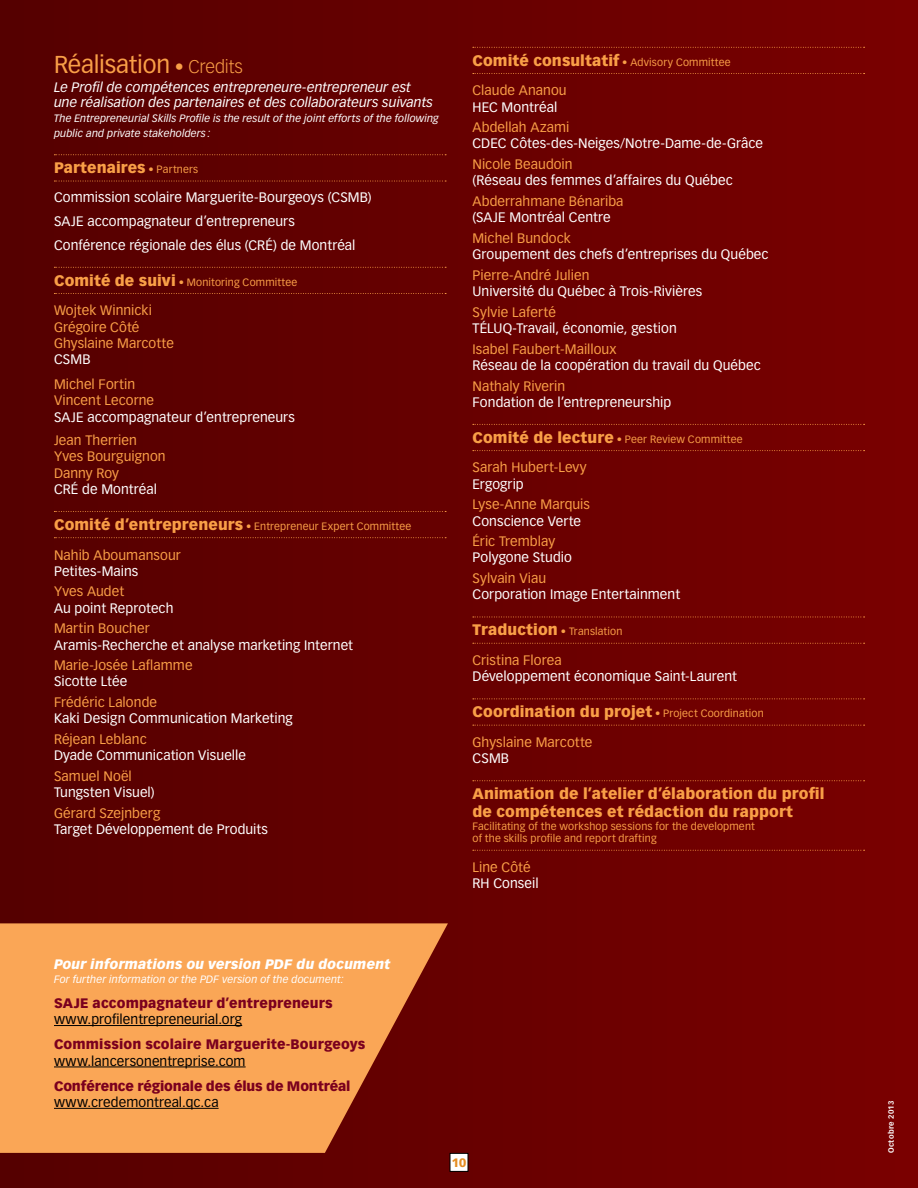
<style>
.page{position:relative;width:918px;height:1188px;background:#fff}
.page>*{position:absolute;margin:0;border:0;box-sizing:border-box;transform-origin:0 0}
.t1{font:24px "Vectora LT Std";letter-spacing:-.01em;color:#f99f47}
.t2{font:900 15px/18px "Vectora LT Std";letter-spacing:.005em;color:#f99f47}
.t3{font:13.5px/24px "Vectora LT Std";letter-spacing:.005em;color:#fff}
.t4{font:13.5px/16.2px "Vectora LT Std";letter-spacing:.005em;color:#f99f47}
.t5{font:italic 13.5px/15px "Vectora LT Std";letter-spacing:.005em;color:#fff}
.t6{font:13.5px "Vectora LT Std";letter-spacing:.01em;color:#000}
.t7{font:900 13.5px "Vectora LT Std";letter-spacing:.01em;color:#7b001e}
.t8{font:italic 900 13.5px "Vectora LT Std";letter-spacing:.01em;color:#fff}
.t9{font:900 13.5px "Vectora LT Std";letter-spacing:-.01em;color:#7b001e}
.t10{font:900 12px "Vectora LT Std";color:#e48e25}
.t11{font:10.5px/12.6px "Vectora LT Std";letter-spacing:.015em;color:#f99f47}
.t12{font:italic 10.5px/15px "Vectora LT Std";letter-spacing:.01em;color:#fff}
.t13{font:700 7.5px "Vectora LT Std";letter-spacing:.04em;color:#fff}
.s1{font-weight:300;font-size:18px}
.s2{font-weight:400;font-size:10.5px}
.s3{font-weight:900;font-size:15px}
</style>
<div class="page">
<div style="left:0;top:0;width:918px;height:1188px;background:linear-gradient(to right,#540000,#7a0000)"></div>
<svg style="left:0;top:923px;width:448px;height:230px;background:#e48e49"></svg>
<svg style="left:54px;top:154px;width:392px;height:1px"></svg>
<svg style="left:54px;top:181px;width:392px;height:1px"></svg>
<svg style="left:54px;top:267px;width:392px;height:1px"></svg>
<svg style="left:54px;top:293px;width:392px;height:1px"></svg>
<svg style="left:54px;top:511px;width:392px;height:1px"></svg>
<svg style="left:54px;top:537px;width:392px;height:1px"></svg>
<svg style="left:473px;top:47px;width:392px;height:1px"></svg>
<svg style="left:473px;top:73px;width:392px;height:1px"></svg>
<svg style="left:473px;top:424px;width:392px;height:1px"></svg>
<svg style="left:473px;top:450px;width:392px;height:1px"></svg>
<svg style="left:473px;top:617px;width:392px;height:1px"></svg>
<svg style="left:473px;top:643px;width:392px;height:1px"></svg>
<svg style="left:473px;top:699px;width:392px;height:1px"></svg>
<svg style="left:473px;top:725px;width:392px;height:1px"></svg>
<svg style="left:473px;top:780px;width:392px;height:1px"></svg>
<svg style="left:473px;top:850px;width:392px;height:1px"></svg>
<hr style="left:54px;top:1025px;width:188px;height:1px;background:#000">
<hr style="left:54px;top:1067px;width:192px;height:1px;background:#000">
<hr style="left:54px;top:1108px;width:165px;height:1px;background:#000">
<div style="left:450px;top:1153px;width:18px;height:18px;background:#fff"></div>
<div style="left:450px;top:1153px;width:18px;height:19px;border:1px solid #000"></div>
<h1 class="t1" style="left:54px;top:50px;width:190px">Réalisation <span class="s1">• Credits</span></h1>
<p class="t5" style="left:54px;top:80px;width:381px">Le Profil de compétences entrepreneure-entrepreneur est une réalisation des partenaires et des collaborateurs suivants</p>
<p class="t12" style="left:54px;top:111px;width:386px">The Entrepreneurial Skills Profile is the result of the joint efforts of the following public and private stakeholders :</p>
<p class="t2" style="left:54px;top:159px;width:146px">Partenaires <span class="s2">• Partners</span></p>
<p class="t3" style="left:54px;top:185px;width:319px">Commission scolaire Marguerite-Bourgeoys (CSMB)<br>SAJE accompagnateur d’entrepreneurs<br>Conférence régionale des élus (CRÉ) de Montréal</p>
<p class="t11" style="left:54px;top:276px;width:245px"><span class="s3">Comité de suivi</span> • Monitoring Committee</p>
<p class="t4" style="left:54px;top:303px;width:121px">Wojtek Winnicki<br>Grégoire Côté<br>Ghyslaine Marcotte</p>
<p class="t3" style="left:54px;top:347px;width:38px">CSMB</p>
<p class="t4" style="left:54px;top:376px;width:102px">Michel Fortin<br>Vincent Lecorne</p>
<p class="t3" style="left:54px;top:405px;width:242px">SAJE accompagnateur d’entrepreneurs</p>
<p class="t4" style="left:54px;top:432px;width:113px">Jean Therrien<br>Yves Bourguignon<br>Danny Roy</p>
<p class="t3" style="left:54px;top:477px;width:104px">CRÉ de Montréal</p>
<p class="t11" style="left:54px;top:520px;width:359px"><span class="s3">Comité d’entrepreneurs</span> • Entrepreneur Expert Committee</p>
<p class="t4" style="left:54px;top:547px;width:128px">Nahib Aboumansour</p>
<p class="t3" style="left:54px;top:559px;width:86px">Petites-Mains</p>
<p class="t4" style="left:54px;top:584px;width:72px">Yves Audet</p>
<p class="t3" style="left:54px;top:596px;width:121px">Au point Reprotech</p>
<p class="t4" style="left:54px;top:621px;width:97px">Martin Boucher</p>
<p class="t3" style="left:54px;top:633px;width:301px">Aramis-Recherche et analyse marketing Internet</p>
<p class="t4" style="left:54px;top:657px;width:140px">Marie-Josée Laflamme</p>
<p class="t3" style="left:54px;top:670px;width:75px">Sicotte Ltée</p>
<p class="t4" style="left:54px;top:694px;width:105px">Frédéric Lalonde</p>
<p class="t3" style="left:54px;top:707px;width:240px">Kaki Design Communication Marketing</p>
<p class="t4" style="left:54px;top:731px;width:94px">Réjean Leblanc</p>
<p class="t3" style="left:54px;top:744px;width:193px">Dyade Communication Visuelle</p>
<p class="t4" style="left:54px;top:768px;width:79px">Samuel Noël</p>
<p class="t3" style="left:54px;top:780px;width:102px">Tungsten Visuel)</p>
<p class="t4" style="left:54px;top:805px;width:108px">Gérard Szejnberg</p>
<p class="t3" style="left:54px;top:817px;width:216px">Target Développement de Produits</p>
<p class="t11" style="left:472px;top:56px;width:260px"><span class="s3">Comité consultatif</span> • Advisory Committee</p>
<p class="t4" style="left:472px;top:83px;width:96px">Claude Ananou</p>
<p class="t3" style="left:472px;top:95px;width:86px">HEC Montréal</p>
<p class="t4" style="left:472px;top:119px;width:98px">Abdellah Azami</p>
<p class="t3" style="left:472px;top:132px;width:292px">CDEC Côtes-des-Neiges/Notre-Dame-de-Grâce</p>
<p class="t4" style="left:472px;top:156px;width:102px">Nicole Beaudoin</p>
<p class="t3" style="left:472px;top:169px;width:262px">(Réseau des femmes d’affaires du Québec</p>
<p class="t4" style="left:472px;top:193px;width:153px">Abderrahmane Bénariba</p>
<p class="t3" style="left:472px;top:206px;width:140px">(SAJE Montréal Centre</p>
<p class="t4" style="left:472px;top:230px;width:100px">Michel Bundock</p>
<p class="t3" style="left:472px;top:242px;width:298px">Groupement des chefs d’entreprises du Québec</p>
<p class="t4" style="left:472px;top:267px;width:118px">Pierre-André Julien</p>
<p class="t3" style="left:472px;top:279px;width:231px">Université du Québec à Trois-Rivières</p>
<p class="t4" style="left:472px;top:304px;width:85px">Sylvie Laferté</p>
<p class="t3" style="left:472px;top:316px;width:206px">TÉLUQ-Travail, économie, gestion</p>
<p class="t4" style="left:472px;top:341px;width:146px">Isabel Faubert-Mailloux</p>
<p class="t3" style="left:472px;top:353px;width:290px">Réseau de la coopération du travail du Québec</p>
<p class="t4" style="left:472px;top:378px;width:94px">Nathaly Riverin</p>
<p class="t3" style="left:472px;top:390px;width:200px">Fondation de l’entrepreneurship</p>
<p class="t11" style="left:472px;top:433px;width:272px"><span class="s3">Comité de lecture</span> • Peer Review Committee</p>
<p class="t4" style="left:472px;top:460px;width:116px">Sarah Hubert-Levy</p>
<p class="t3" style="left:472px;top:472px;width:53px">Ergogrip</p>
<p class="t4" style="left:472px;top:497px;width:119px">Lyse-Anne Marquis</p>
<p class="t3" style="left:472px;top:509px;width:110px">Conscience Verte</p>
<p class="t4" style="left:472px;top:533px;width:84px">Éric Tremblay</p>
<p class="t3" style="left:472px;top:546px;width:101px">Polygone Studio</p>
<p class="t4" style="left:472px;top:570px;width:75px">Sylvain Viau</p>
<p class="t3" style="left:472px;top:583px;width:209px">Corporation Image Entertainment</p>
<p class="t11" style="left:472px;top:625px;width:151px"><span class="s3">Traduction</span> • Translation</p>
<p class="t4" style="left:472px;top:652px;width:91px">Cristina Florea</p>
<p class="t3" style="left:472px;top:665px;width:266px">Développement économique Saint-Laurent</p>
<p class="t2" style="left:472px;top:703px;width:293px">Coordination du projet <span class="s2">• Project Coordination</span></p>
<p class="t4" style="left:472px;top:734px;width:121px">Ghyslaine Marcotte</p>
<p class="t3" style="left:472px;top:746px;width:38px">CSMB</p>
<p class="t2" style="left:472px;top:785px;width:353px">Animation de l’atelier d’élaboration du profil de compétences et rédaction du rapport</p>
<p class="t11" style="left:472px;top:820px;width:284px">Facilitating of the workshop sessions for the development of the skills profile and report drafting</p>
<p class="t4" style="left:472px;top:859px;width:60px">Line Côté</p>
<p class="t3" style="left:472px;top:872px;width:68px">RH Conseil</p>
<p class="t8" style="left:54px;top:956px;width:338px">Pour informations ou version PDF du document</p>
<p class="t12" style="left:54px;top:972px;width:291px">For further information or the PDF version of the document:</p>
<p class="t7" style="left:54px;top:995px;width:280px">SAJE accompagnateur d’entrepreneurs</p>
<p class="t6" style="left:54px;top:1011px;width:190px">www.profilentrepreneurial.org</p>
<p class="t7" style="left:54px;top:1036px;width:313px">Commission scolaire Marguerite-Bourgeoys</p>
<p class="t6" style="left:54px;top:1053px;width:193px">www.lancersonentreprise.com</p>
<p class="t9" style="left:54px;top:1078px;width:298px">Conférence régionale des élus de Montréal</p>
<p class="t6" style="left:54px;top:1094px;width:166px">www.credemontreal.qc.ca</p>
<p class="t13" style="left:887px;top:1153px;width:54px;rotate:-90deg">Octobre 2013</p>
<p class="t10" style="left:452px;top:1155px;width:16px">10</p>
</div>
